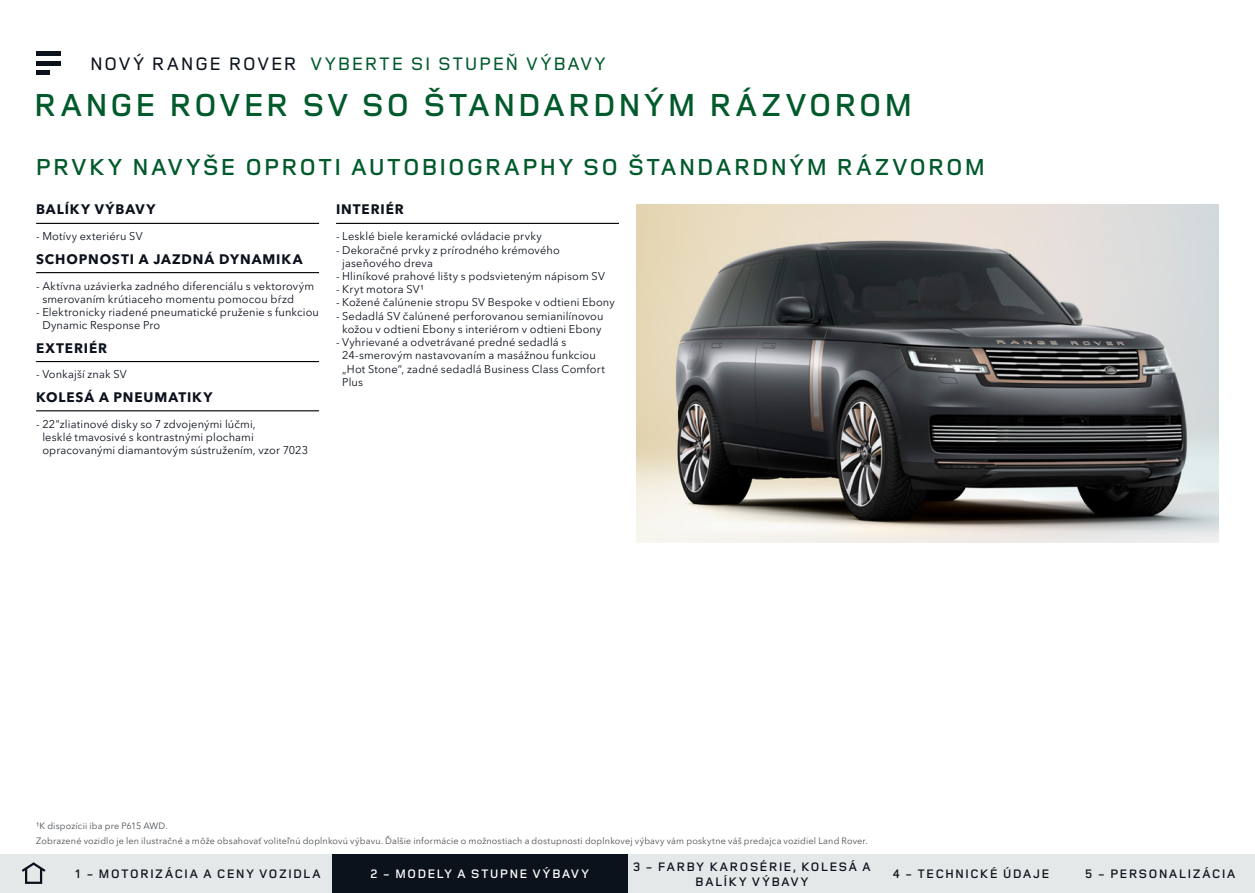
<style>
.page{position:relative;width:1255px;height:893px;background:#fff}
.page>*{position:absolute;margin:0;border:0;box-sizing:border-box;transform-origin:0 0}
.t1{font:600 33px "Land Rover Wide";color:#005a2b}
.t2{font:600 24px "Land Rover Wide";letter-spacing:.005em;color:#005a2b}
.t3{font:500 18.75px "Land Rover Wide";letter-spacing:.005em;color:#005a2b}
.t4{font:700 13.5px "Avenir Next W1 G";letter-spacing:.07em;color:#0c121c}
.t5{font:600 12.75px/15px "Land Rover Wide";letter-spacing:.025em;color:#0c121c;text-align:center}
.t6{font:600 12.75px "Land Rover Wide";letter-spacing:.025em;color:#fff}
.t7{font:10.95px/13.2px "Avenir Next W1 G";letter-spacing:.015em;color:#0c121c}
.t8{font:9px/15px "Avenir Next W1 G";letter-spacing:.02em;color:#4a4f54}
.s1{color:#0c121c}
</style>
<div class="page">
<img style="left:636px;top:204px;width:582px;height:339px">
<svg style="left:36px;top:55px;width:24px;height:16px"></svg>
<hr style="left:36px;top:51px;width:24px;height:4px;background:#0c121c">
<hr style="left:36px;top:61px;width:24px;height:4px;background:#0c121c">
<hr style="left:36px;top:71px;width:14px;height:4px;background:#0c121c">
<div style="left:0;top:855px;width:64px;height:38px;background:#e4e8e8"></div>
<svg style="left:21px;top:862px;width:25px;height:11px"></svg>
<div style="left:25px;top:867px;width:17px;height:17px;border:2px solid #0c121c"></div>
<div style="left:64px;top:855px;width:268px;height:38px;background:#e4e8e8"></div>
<div style="left:627px;top:855px;width:249px;height:38px;background:#e4e8e8"></div>
<div style="left:876px;top:855px;width:189px;height:38px;background:#e4e8e8"></div>
<div style="left:1065px;top:855px;width:189px;height:38px;background:#e4e8e8"></div>
<div style="left:332px;top:855px;width:295px;height:38px;background:#0c121c"></div>
<hr style="left:36px;top:223px;width:283px;height:1px;background:#000">
<hr style="left:36px;top:272px;width:283px;height:1px;background:#000">
<hr style="left:36px;top:361px;width:283px;height:1px;background:#000">
<hr style="left:36px;top:410px;width:283px;height:1px;background:#000">
<hr style="left:336px;top:223px;width:283px;height:1px;background:#000">
<h3 class="t3" style="left:89px;top:50px;width:518px"><span class="s1">NOVÝ RANGE ROVER</span> VYBERTE SI STUPEŇ VÝBAVY</h3>
<h1 class="t1" style="left:33px;top:82px;width:882px">RANGE ROVER SV SO ŠTANDARDNÝM RÁZVOROM</h1>
<h2 class="t2" style="left:35px;top:150px;width:952px">PRVKY NAVYŠE OPROTI AUTOBIOGRAPHY SO ŠTANDARDNÝM RÁZVOROM</h2>
<p class="t4" style="left:36px;top:199px;width:121px">BALÍKY VÝBAVY</p>
<p class="t7" style="left:36px;top:229px;width:108px">- Motívy exteriéru SV</p>
<p class="t4" style="left:36px;top:248px;width:268px">SCHOPNOSTI A JAZDNÁ DYNAMIKA</p>
<p class="t7" style="left:42px;top:278px;width:273px;text-indent:-6px">- Aktívna uzávierka zadného diferenciálu s vektorovým smerovaním krútiaceho momentu pomocou bŕzd</p>
<p class="t7" style="left:42px;top:305px;width:278px;text-indent:-6px">- Elektronicky riadené pneumatické pruženie s funkciou<br>Dynamic Response Pro</p>
<p class="t4" style="left:36px;top:337px;width:73px">EXTERIÉR</p>
<p class="t7" style="left:36px;top:367px;width:92px">- Vonkajší znak SV</p>
<p class="t4" style="left:36px;top:386px;width:178px">KOLESÁ A PNEUMATIKY</p>
<p class="t7" style="left:42px;top:416px;width:267px;text-indent:-6px">- 22"zliatinové disky so 7 zdvojenými lúčmi,<br>lesklé tmavosivé s kontrastnými plochami opracovanými diamantovým sústružením, vzor 7023</p>
<p class="t4" style="left:336px;top:199px;width:69px">INTERIÉR</p>
<p class="t7" style="left:336px;top:229px;width:207px">- Lesklé biele keramické ovládacie prvky</p>
<p class="t7" style="left:342px;top:242px;width:219px;text-indent:-6px">- Dekoračné prvky z prírodného krémového jaseňového dreva</p>
<p class="t7" style="left:336px;top:269px;width:270px">- Hliníkové prahové lišty s podsvieteným nápisom SV</p>
<p class="t7" style="left:336px;top:282px;width:89px">- Kryt motora SV1</p>
<p class="t7" style="left:336px;top:295px;width:280px">- Kožené čalúnenie stropu SV Bespoke v odtieni Ebony</p>
<p class="t7" style="left:336px;top:308px;width:269px;text-align:center">- Sedadlá SV čalúnené perforovanou semianilínovou kožou v odtieni Ebony s interiérom v odtieni Ebony</p>
<p class="t7" style="left:342px;top:335px;width:264px;text-indent:-6px">- Vyhrievané a odvetrávané predné sedadlá s 24-smerovým nastavovaním a masážnou funkciou „Hot Stone“, zadné sedadlá Business Class Comfort Plus</p>
<p class="t8" style="left:36px;top:817px;width:833px">1K dispozícii iba pre P615 AWD.<br>Zobrazené vozidlo je len ilustračné a môže obsahovať voliteľnú doplnkovú výbavu. Ďalšie informácie o možnostiach a dostupnosti doplnkovej výbavy vám poskytne váš predajca vozidiel Land Rover.</p>
<p class="t5" style="left:74px;top:866px;width:248px">1 - MOTORIZÁCIA A CENY VOZIDLA</p>
<p class="t5" style="left:632px;top:858px;width:240px">3 - FARBY KAROSÉRIE, KOLESÁ A<br>BALÍKY VÝBAVY</p>
<p class="t6" style="left:370px;top:865px;width:221px">2 - MODELY A STUPNE VÝBAVY</p>
<p class="t5" style="left:892px;top:866px;width:159px">4 - TECHNICKÉ ÚDAJE</p>
<p class="t5" style="left:1084px;top:866px;width:153px">5 - PERSONALIZÁCIA</p>
</div>
